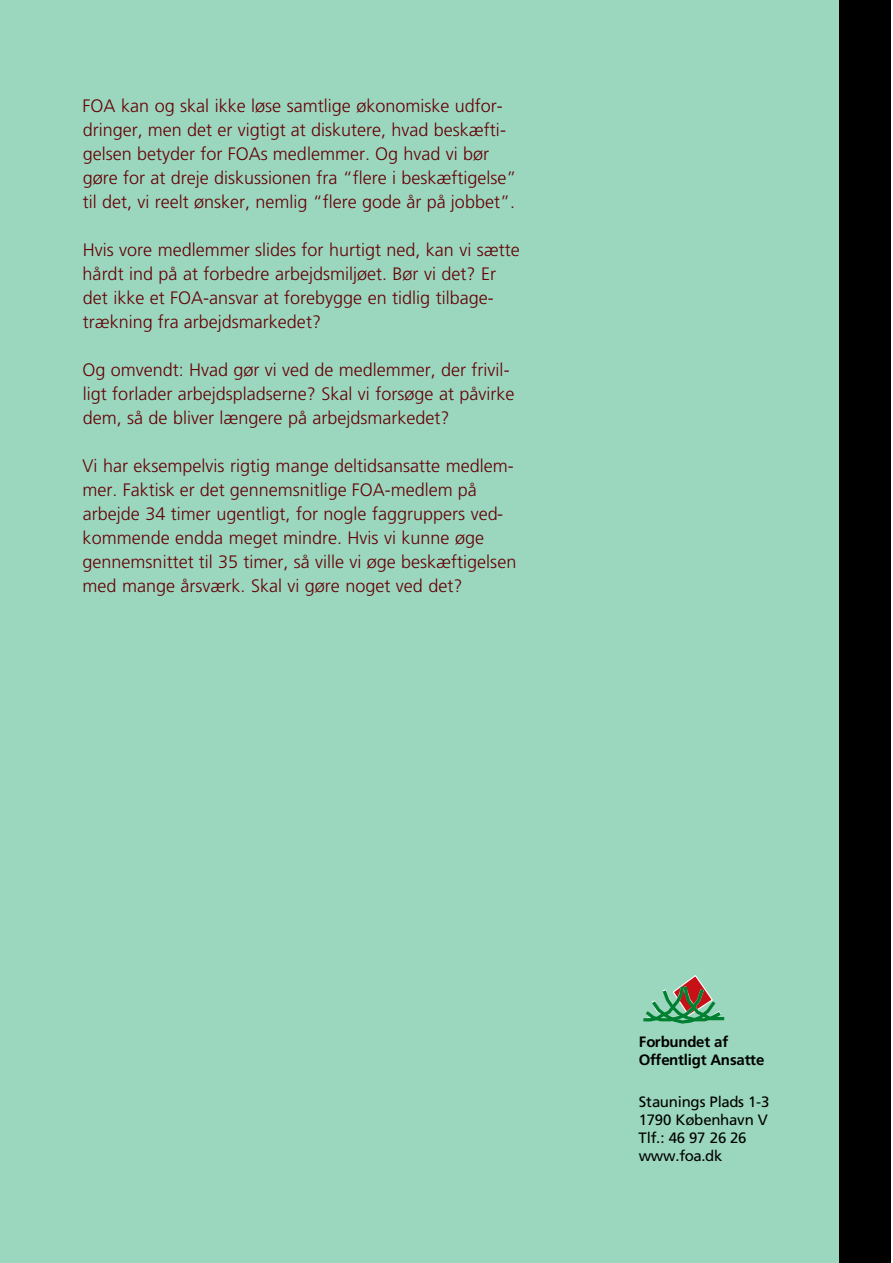
<style>
.page{position:relative;width:893px;height:1263px;background:#fff}
.page>*{position:absolute;margin:0;border:0;box-sizing:border-box;transform-origin:0 0}
.t1{font:300 18px/24px "Frutiger";color:#660006}
.t2{font:15px/18px "Frutiger";letter-spacing:-.025em;color:#000}
.t3{font:700 15px/18px "Frutiger";color:#000}
</style>
<div class="page">
<div style="left:0;top:0;width:848px;height:1263px;background:#9ad7be"></div>
<div style="left:839px;top:0;width:51px;height:1263px;background:#000"></div>
<svg style="left:643px;top:975px;width:82px;height:49px"></svg>
<p class="t1" style="left:83px;top:95px;width:435px">FOA kan og skal ikke løse samtlige økonomiske udfor&shy;dringer, men det er vigtigt at diskutere, hvad beskæfti&shy;gelsen betyder for FOAs medlemmer. Og hvad vi bør gøre for at dreje diskussionen fra “flere i beskæftigelse” til det, vi reelt ønsker, nemlig “flere gode år på jobbet”.</p>
<p class="t1" style="left:83px;top:239px;width:438px">Hvis vore medlemmer slides for hurtigt ned, kan vi sætte hårdt ind på at forbedre arbejdsmiljøet. Bør vi det? Er det ikke et FOA-ansvar at forebygge en tidlig tilbage&shy;trækning fra arbejdsmarkedet?</p>
<p class="t1" style="left:83px;top:359px;width:433px">Og omvendt: Hvad gør vi ved de medlemmer, der frivil&shy;ligt forlader arbejdspladserne? Skal vi forsøge at påvirke dem, så de bliver længere på arbejdsmarkedet?</p>
<p class="t1" style="left:83px;top:455px;width:435px">Vi har eksempelvis rigtig mange deltidsansatte medlem&shy;mer. Faktisk er det gennemsnitlige FOA-medlem på arbejde 34 timer ugentligt, for nogle faggruppers ved&shy;kommende endda meget mindre. Hvis vi kunne øge gennemsnittet til 35 timer, så ville vi øge beskæftigelsen med mange årsværk. Skal vi gøre noget ved det?</p>
<p class="t3" style="left:638px;top:1034px;width:127px">Forbundet af<br>O ffentligt Ansatte</p>
<p class="t2" style="left:638px;top:1094px;width:132px">Staunings Plads 1-3<br>1790 København V<br>Tlf.: 46 97 26 26<br>w w w. f o a . d k</p>
</div>
